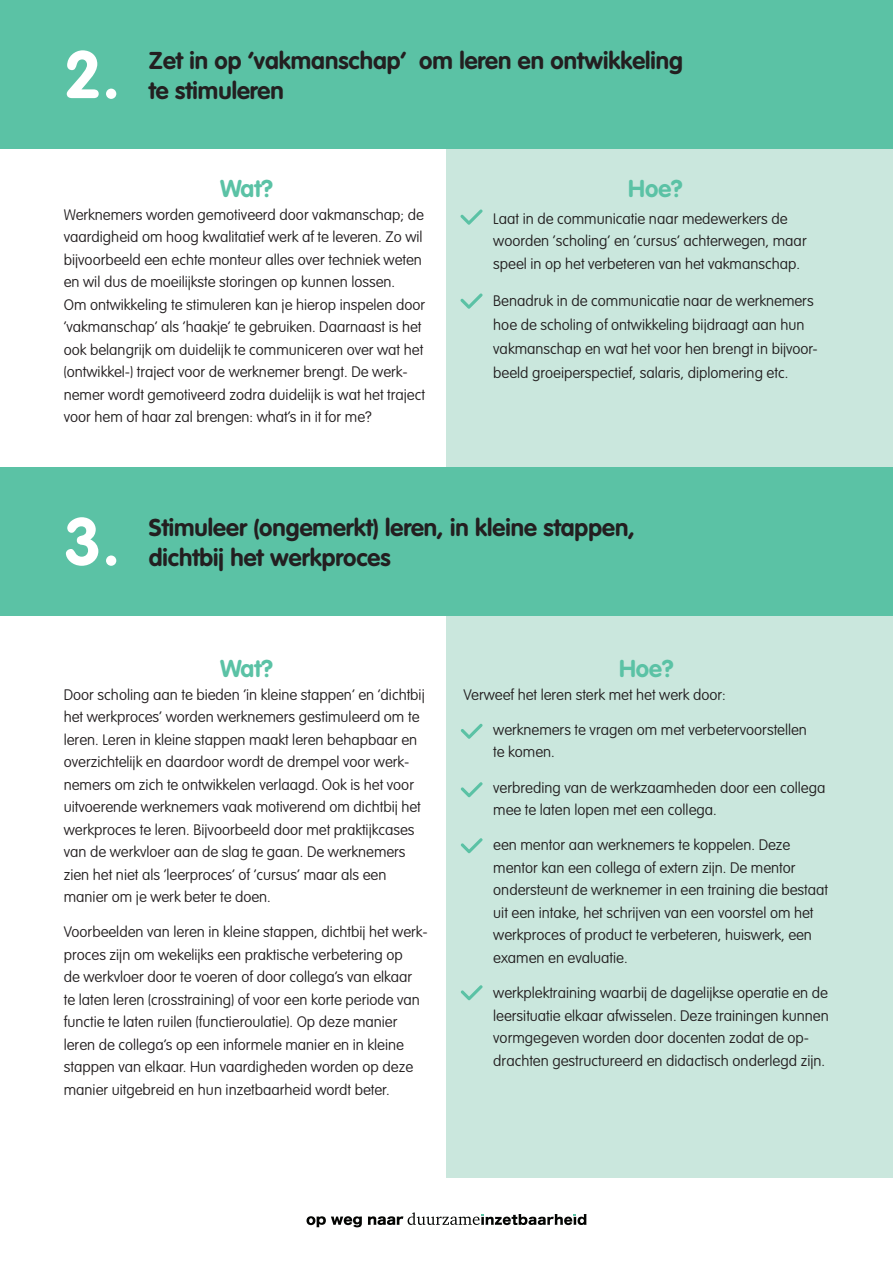
<style>
.page{position:relative;width:893px;height:1263px;background:#fff}
.page>*{position:absolute;margin:0;border:0;box-sizing:border-box;transform-origin:0 0}
.t1{font:700 66px "VAG Rounded Std";color:#fff}
.t2{font:700 24px "VAG Rounded Std";color:#231f20}
.t3{font:700 24px "VAG Rounded";color:#5bc2a5}
.t4{font:100 15px/22.5px "VAG Rounded Std";color:#231f20}
</style>
<div class="page">
<div style="left:446px;top:601px;width:447px;height:577px;background:#cae7dd"></div>
<div style="left:446px;top:149px;width:447px;height:329px;background:#cae7dd"></div>
<div style="left:0;top:467px;width:893px;height:149px;background:#5bc2a5"></div>
<div style="left:0;top:0;width:893px;height:149px;background:#5bc2a5"></div>
<svg style="left:306px;top:1216px;width:56px;height:11px"></svg>
<svg style="left:368px;top:1212px;width:218px;height:13px"></svg>
<svg style="left:460px;top:209px;width:23px;height:16px"></svg>
<svg style="left:461px;top:724px;width:22px;height:15px"></svg>
<svg style="left:460px;top:293px;width:23px;height:16px"></svg>
<svg style="left:461px;top:782px;width:22px;height:15px"></svg>
<svg style="left:461px;top:838px;width:22px;height:15px"></svg>
<svg style="left:461px;top:985px;width:22px;height:15px"></svg>
<h1 class="t1" style="left:64px;top:36px;width:58px">2.</h1>
<h2 class="t2" style="left:149px;top:46px;width:536px">Zet in op ‘vakmanschap’ om leren en ontwikkeling</h2>
<h2 class="t2" style="left:149px;top:76px;width:136px">te stimuleren</h2>
<h2 class="t3" style="left:220px;top:175px;width:54px">Wat?</h2>
<p class="t4" style="left:64px;top:204px;width:363px">Werknemers worden gemotiveerd door vakmanschap; de vaardigheid om hoog kwalitatief werk af te leveren. Zo wil bijvoorbeeld een echte monteur alles over techniek weten en wil dus de moeilijkste storingen op kunnen lossen.<br>Om ontwikkeling te stimuleren kan je hierop inspelen door ‘vakmanschap’ als ‘haakje’ te gebruiken. Daarnaast is het ook belangrijk om duidelijk te communiceren over wat het (ontwikkel-) traject voor de werknemer brengt. De werk&shy;nemer wordt gemotiveerd zodra duidelijk is wat het traject voor hem of haar zal brengen: what’s in it for me?</p>
<h2 class="t3" style="left:628px;top:175px;width:56px">Hoe?</h2>
<p class="t4" style="left:493px;top:207px;width:315px">Laat in de communicatie naar medewerkers de woorden ‘scholing’ en ‘cursus’ achterwegen, maar speel in op het verbeteren van het vakmanschap.</p>
<p class="t4" style="left:493px;top:289px;width:326px;line-height:24px">Benadruk in de communicatie naar de werknemers hoe de scholing of ontwikkeling bijdraagt aan hun vakmanschap en wat het voor hen brengt in bijvoor&shy;beeld groeiperspectief, salaris, diplomering etc.</p>
<h1 class="t1" style="left:64px;top:503px;width:58px">3.</h1>
<h2 class="t2" style="left:149px;top:513px;width:487px">Stimuleer (ongemerkt) leren, in kleine stappen,</h2>
<h2 class="t2" style="left:149px;top:543px;width:243px">dichtbij het werkproces</h2>
<h2 class="t3" style="left:220px;top:654px;width:54px">Wat?</h2>
<p class="t4" style="left:64px;top:683px;width:362px">Door scholing aan te bieden ‘in kleine stappen’ en ‘dichtbij het werkproces’ worden werknemers gestimuleerd om te leren. Leren in kleine stappen maakt leren behapbaar en overzichtelijk en daardoor wordt de drempel voor werk&shy;nemers om zich te ontwikkelen verlaagd. Ook is het voor uitvoerende werknemers vaak motiverend om dichtbij het werkproces te leren. Bijvoorbeeld door met praktijkcases van de werkvloer aan de slag te gaan. De werknemers zien het niet als ‘leerproces’ of ‘cursus’ maar als een manier om je werk beter te doen.</p>
<p class="t4" style="left:64px;top:921px;width:366px">Voorbeelden van leren in kleine stappen, dichtbij het werk&shy;proces zijn om wekelijks een praktische verbetering op<br>de werkvloer door te voeren of door collega’s van elkaar<br>te laten leren (crosstraining) of voor een korte periode van functie te laten ruilen (functieroulatie). Op deze manier leren de collega’s op een informele manier en in kleine stappen van elkaar. Hun vaardigheden worden op deze manier uitgebreid en hun inzetbaarheid wordt beter.</p>
<h2 class="t3" style="left:619px;top:654px;width:56px">Hoe?</h2>
<p class="t4" style="left:463px;top:683px;width:264px">Verweef het leren sterk met het werk door:</p>
<p class="t4" style="left:493px;top:719px;width:315px">werknemers te vragen om met verbetervoorstellen te komen.</p>
<p class="t4" style="left:493px;top:776px;width:334px">verbreding van de werkzaamheden door een collega mee te laten lopen met een collega.</p>
<p class="t4" style="left:493px;top:834px;width:336px">een mentor aan werknemers te koppelen. Deze mentor kan een collega of extern zijn. De mentor ondersteunt de werknemer in een training die bestaat uit een intake, het schrijven van een voorstel om het werkproces of product te verbeteren, huiswerk, een examen en evaluatie.</p>
<p class="t4" style="left:493px;top:982px;width:337px">werkplektraining waarbij de dagelijkse operatie en de leersituatie elkaar afwisselen. Deze trainingen kunnen vormgegeven worden door docenten zodat de op&shy;drachten gestructureerd en didactisch onderlegd zijn.</p>
</div>
